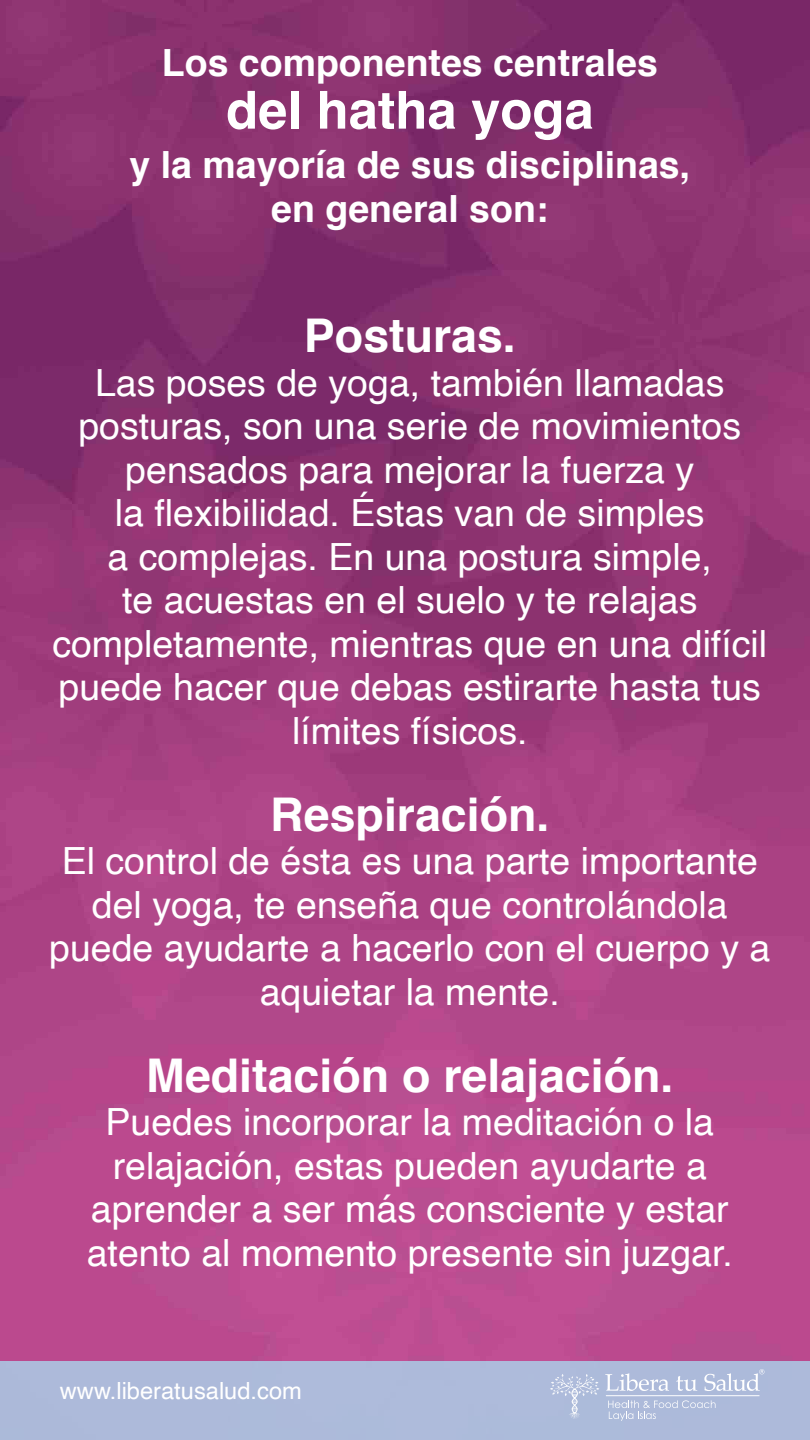
<style>
.page{position:relative;width:810px;height:1440px;background:#fff}
.page>*{position:absolute;margin:0;border:0;box-sizing:border-box;transform-origin:0 0}
.t1{font:700 52.5px "Helvetica";color:#fff}
.t2{font:700 46.5px "Helvetica";color:#fff}
.t3{font:37.5px/43.5px "Helvetica";color:#fff;text-align:center}
.t4{font:700 37.5px/43.5px "Helvetica";color:#fff;text-align:center}
.t5{font:23.7px "Helvetica";color:#fff}
</style>
<div class="page">
<img style="left:0;top:0;width:810px;height:1361px">
<div style="left:0;top:1361px;width:810px;height:79px;background:#adbada"></div>
<svg style="left:608px;top:1400px;width:108px;height:21px"></svg>
<svg style="left:605px;top:1373px;width:64px;height:18px"></svg>
<svg style="left:676px;top:1376px;width:21px;height:15px"></svg>
<svg style="left:550px;top:1374px;width:49px;height:45px"></svg>
<hr style="left:606px;top:1395px;width:153px;height:1px;background:#fff">
<svg style="left:704px;top:1369px;width:60px;height:22px"></svg>
<p class="t4" style="left:162px;top:42px;width:497px">Los componentes centrales</p>
<h1 class="t1" style="left:226px;top:68px;width:369px">del hatha yoga</h1>
<p class="t4" style="left:130px;top:144px;width:562px">y la mayoría de sus disciplinas, en general son:</p>
<p class="t2" style="left:304px;top:298px;width:213px">Posturas.</p>
<p class="t3" style="left:52px;top:362px;width:716px">Las poses de yoga, también llamadas posturas, son una serie de movimientos pensados para mejorar la fuerza y<br>la flexibilidad. Éstas van de simples<br>a complejas. En una postura simple,<br>te acuestas en el suelo y te relajas completamente, mientras que en una difícil puede hacer que debas estirarte hasta tus límites físicos.</p>
<p class="t2" style="left:270px;top:777px;width:281px">Respiración.</p>
<p class="t3" style="left:49px;top:840px;width:723px">El control de ésta es una parte importante del yoga, te enseña que controlándola puede ayudarte a hacerlo con el cuerpo y a aquietar la mente.</p>
<p class="t2" style="left:146px;top:1038px;width:529px">Meditación o relajación.</p>
<p class="t3" style="left:87px;top:1101px;width:648px">Puedes incorporar la meditación o la relajación, estas pueden ayudarte a aprender a ser más consciente y estar atento al momento presente sin juzgar.</p>
<p class="t5" style="left:60px;top:1373px;width:244px">www.liberatusalud.com</p>
</div>
